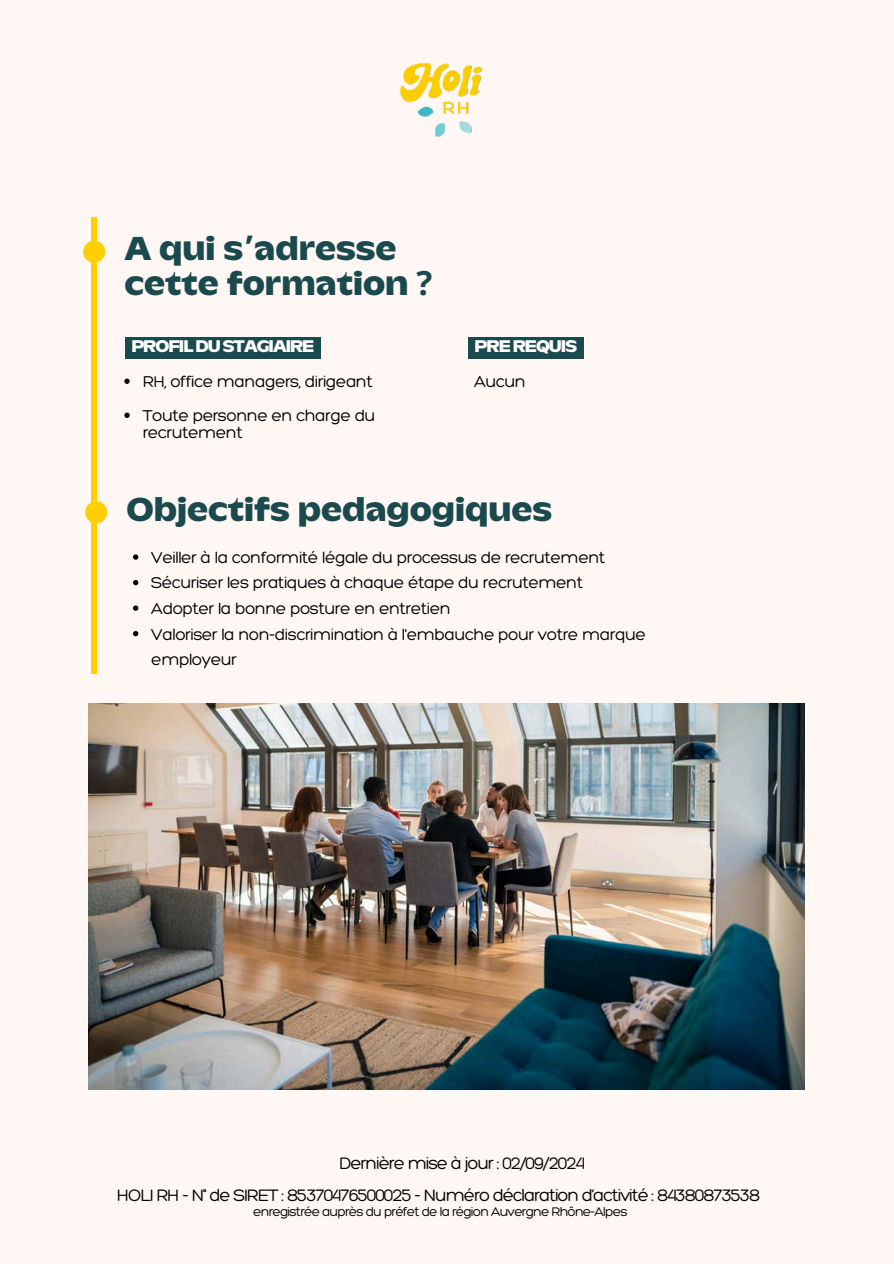
<style>
.page{position:relative;width:894px;height:1264px;background:#fff}
.page>*{position:absolute;margin:0;border:0;box-sizing:border-box;transform-origin:0 0}
.t1{font:700 33.45px/34.2px "Kaio TRIAL";color:#1b4a4e}
.t2{font:300 18px "Hero";letter-spacing:-.06em;color:#000}
.t3{font:300 16.95px/25.5px "Hero";letter-spacing:-.03em;color:#000}
.t4{font:700 16.95px "Kaio TRIAL";letter-spacing:-.06em;color:#fff}
.t5{font:300 13.5px "Hero";letter-spacing:-.06em;color:#000}
.s1{font-family:"Noto Sans Gurmukhi"}
.s2{font-family:"Noto Sans"}
</style>
<div class="page">
<div style="left:0;top:0;width:893px;height:1263px;background:#fef7f4"></div>
<div style="left:91px;top:218px;width:6px;height:456px;background:#ffce03"></div>
<div style="left:83px;top:241px;width:22px;height:22px;background:#ffce03;border-radius:50%"></div>
<div style="left:85px;top:501px;width:22px;height:22px;background:#ffce03;border-radius:50%"></div>
<img style="left:400px;top:62px;width:83px;height:75px">
<img style="left:89px;top:703px;width:715px;height:386px">
<svg style="left:124px;top:378px;width:6px;height:6px"></svg>
<svg style="left:124px;top:412px;width:6px;height:6px"></svg>
<div style="left:125px;top:337px;width:196px;height:21px;background:#1b4a4e"></div>
<div style="left:468px;top:337px;width:115px;height:21px;background:#1b4a4e"></div>
<svg style="left:133px;top:554px;width:5px;height:5px"></svg>
<svg style="left:133px;top:580px;width:5px;height:5px"></svg>
<svg style="left:133px;top:605px;width:5px;height:5px"></svg>
<svg style="left:133px;top:631px;width:5px;height:5px"></svg>
<h1 class="t1" style="left:124px;top:234px;width:309px">A qui s<span class="s1">’</span>adresse cette formation <span class="s2">?</span></h1>
<p class="t4" style="left:131px;top:339px;width:184px">PROFIL DU STAGIAIRE</p>
<p class="t4" style="left:474px;top:339px;width:104px">PRE REQUIS</p>
<p class="t3" style="left:143px;top:365px;width:234px;line-height:34px">RH, office managers, dirigeant<br>Toute personne en charge du</p>
<p class="t3" style="left:143px;top:420px;width:102px">recrutement</p>
<p class="t3" style="left:474px;top:369px;width:53px">Aucun</p>
<h1 class="t1" style="left:126px;top:494px;width:427px">Objectifs pedagogiques</h1>
<p class="t3" style="left:151px;top:545px;width:496px">Veiller à la conformité légale du processus de recrutement Sécuriser les pratiques à chaque étape du recrutement Adopter la bonne posture en entretien<br>Valoriser la non-discrimination à l'embauche pour votre marque employeur</p>
<p class="t2" style="left:339px;top:1152px;width:246px">Dernière mise à jour : 02/09/2024</p>
<p class="t2" style="left:117px;top:1185px;width:644px">HOLI RH - N° de SIRET : 85370476500025 - Numéro déclaration d’activité : 84380873538</p>
<p class="t5" style="left:253px;top:1203px;width:376px">enregistrée auprès du préfet de la région Auvergne Rhône-Alpes</p>
</div>
